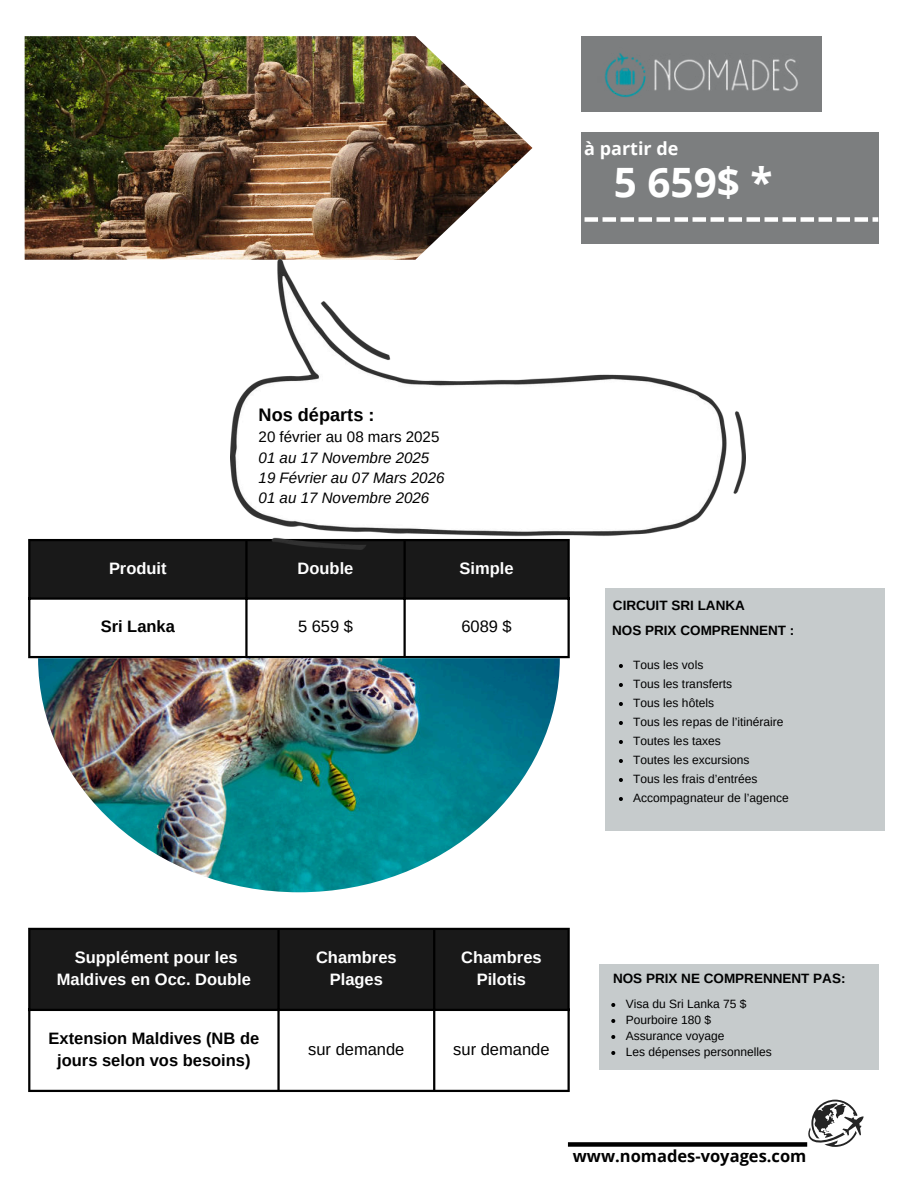
<style>
.page{position:relative;width:918px;height:1188px;background:#fff}
.page>*{position:absolute;margin:0;border:0;box-sizing:border-box;transform-origin:0 0}
.t1{font:700 40.5px "Open Sans";color:#fff}
.t2{font:700 18.15px "Arimo";color:#000}
.t3{font:700 18px "Open Sans";color:#fff}
.t4{font:700 16.5px/22.5px "Arimo";color:#fff;text-align:center}
.t5{font:700 16.5px/22.5px "Arimo";color:#000;text-align:center}
.t6{font:16.5px "Arimo";color:#000}
.t7{font:700 16.5px "Open Sans";color:#000}
.t8{font:italic 15.15px/20.2px "Arimo";color:#000}
.t9{font:15.15px "Arimo";color:#000}
.t10{font:700 13.5px "Arimo";color:#000}
.t11{font:12px/19px "Arimo";color:#000}
</style>
<div class="page">
<div style="left:581px;top:132px;width:297px;height:112px;background:#7c7e7f"></div>
<div style="left:581px;top:36px;width:241px;height:75px;background:#7c7e7f"></div>
<img style="left:604px;top:53px;width:194px;height:45px">
<div style="left:605px;top:588px;width:279px;height:243px;background:#c6cbcc"></div>
<svg style="left:807px;top:1100px;width:57px;height:47px"></svg>
<div style="left:30px;top:541px;width:538px;height:56px;background:#191919"></div>
<hr style="left:28px;top:541px;width:2px;height:115px;background:#000">
<hr style="left:245px;top:541px;width:3px;height:115px;background:#000">
<hr style="left:403px;top:541px;width:3px;height:115px;background:#000">
<hr style="left:568px;top:541px;width:2px;height:115px;background:#000">
<hr style="left:28px;top:539px;width:542px;height:2px;background:#000">
<hr style="left:28px;top:597px;width:542px;height:3px;background:#000">
<hr style="left:28px;top:656px;width:542px;height:2px;background:#000">
<img style="left:25px;top:36px;width:507px;height:224px">
<div style="left:568px;top:1142px;width:239px;height:5px;background:#000"></div>
<svg style="left:585px;top:217px;width:293px;height:5px"></svg>
<div style="left:599px;top:964px;width:279px;height:106px;background:#c6cbcc"></div>
<div style="left:30px;top:930px;width:538px;height:79px;background:#191919"></div>
<hr style="left:28px;top:930px;width:2px;height:160px;background:#000">
<hr style="left:277px;top:930px;width:3px;height:160px;background:#000">
<hr style="left:433px;top:930px;width:2px;height:160px;background:#000">
<hr style="left:568px;top:930px;width:2px;height:160px;background:#000">
<hr style="left:28px;top:928px;width:542px;height:2px;background:#000">
<hr style="left:28px;top:1009px;width:542px;height:2px;background:#000">
<hr style="left:28px;top:1090px;width:542px;height:2px;background:#000">
<img style="left:38px;top:658px;width:522px;height:234px">
<img style="left:230px;top:260px;width:515px;height:290px">
<svg style="left:619px;top:664px;width:4px;height:4px"></svg>
<svg style="left:619px;top:683px;width:4px;height:4px"></svg>
<svg style="left:619px;top:702px;width:4px;height:4px"></svg>
<svg style="left:619px;top:721px;width:4px;height:4px"></svg>
<svg style="left:619px;top:740px;width:4px;height:4px"></svg>
<svg style="left:619px;top:759px;width:4px;height:4px"></svg>
<svg style="left:619px;top:778px;width:4px;height:4px"></svg>
<svg style="left:619px;top:797px;width:4px;height:4px"></svg>
<svg style="left:611px;top:1003px;width:4px;height:4px"></svg>
<svg style="left:611px;top:1019px;width:4px;height:4px"></svg>
<svg style="left:611px;top:1035px;width:4px;height:4px"></svg>
<svg style="left:611px;top:1051px;width:4px;height:4px"></svg>
<h3 class="t3" style="left:584px;top:135px;width:96px">à partir de</h3>
<h1 class="t1" style="left:614px;top:154px;width:160px">5 659$ *</h1>
<h2 class="t2" style="left:259px;top:402px;width:117px">Nos départs :</h2>
<p class="t9" style="left:259px;top:428px;width:182px">20 février au 08 mars 2025</p>
<p class="t8" style="left:259px;top:447px;width:187px">01 au 17 Novembre 2025<br>19 Février au 07 Mars 2026<br>01 au 17 Novembre 2026</p>
<h3 class="t4" style="left:109px;top:557px;width:59px">Produit</h3>
<h3 class="t4" style="left:298px;top:557px;width:57px">Double</h3>
<h3 class="t4" style="left:460px;top:557px;width:56px">Simple</h3>
<h3 class="t5" style="left:101px;top:616px;width:76px">Sri Lanka</h3>
<h3 class="t6" style="left:298px;top:616px;width:57px">5 659 $</h3>
<h3 class="t6" style="left:461px;top:616px;width:52px">6089 $</h3>
<p class="t10" style="left:613px;top:596px;width:133px">CIRCUIT SRI LANKA</p>
<p class="t10" style="left:612px;top:621px;width:184px">NOS PRIX COMPRENNENT :</p>
<p class="t11" style="left:633px;top:655px;width:157px">Tous les vols<br>Tous les transferts<br>Tous les hôtels<br>Tous les repas de l’itinéraire<br>Toutes les taxes<br>Toutes les excursions<br>Tous les frais d’entrées<br>Accompagnateur de l’agence</p>
<h3 class="t4" style="left:57px;top:946px;width:196px">Supplément pour les<br>Maldives en Occ. Double</h3>
<h3 class="t4" style="left:316px;top:946px;width:82px">Chambres<br>Plages</h3>
<h3 class="t4" style="left:461px;top:946px;width:82px">Chambres<br>Pilotis</h3>
<h3 class="t5" style="left:49px;top:1027px;width:212px">Extension Maldives (NB de jours selon vos besoins)</h3>
<h3 class="t6" style="left:308px;top:1039px;width:98px">sur demande</h3>
<h3 class="t6" style="left:453px;top:1039px;width:98px">sur demande</h3>
<p class="t10" style="left:613px;top:969px;width:234px">NOS PRIX NE COMPRENNENT PAS:</p>
<p class="t11" style="left:626px;top:996px;width:148px;line-height:16px">Visa du Sri Lanka 75 $<br>Pourboire 180 $<br>Assurance voyage<br>Les dépenses personnelles</p>
<h3 class="t7" style="left:573px;top:1144px;width:235px">www.nomades-voyages.com</h3>
</div>
